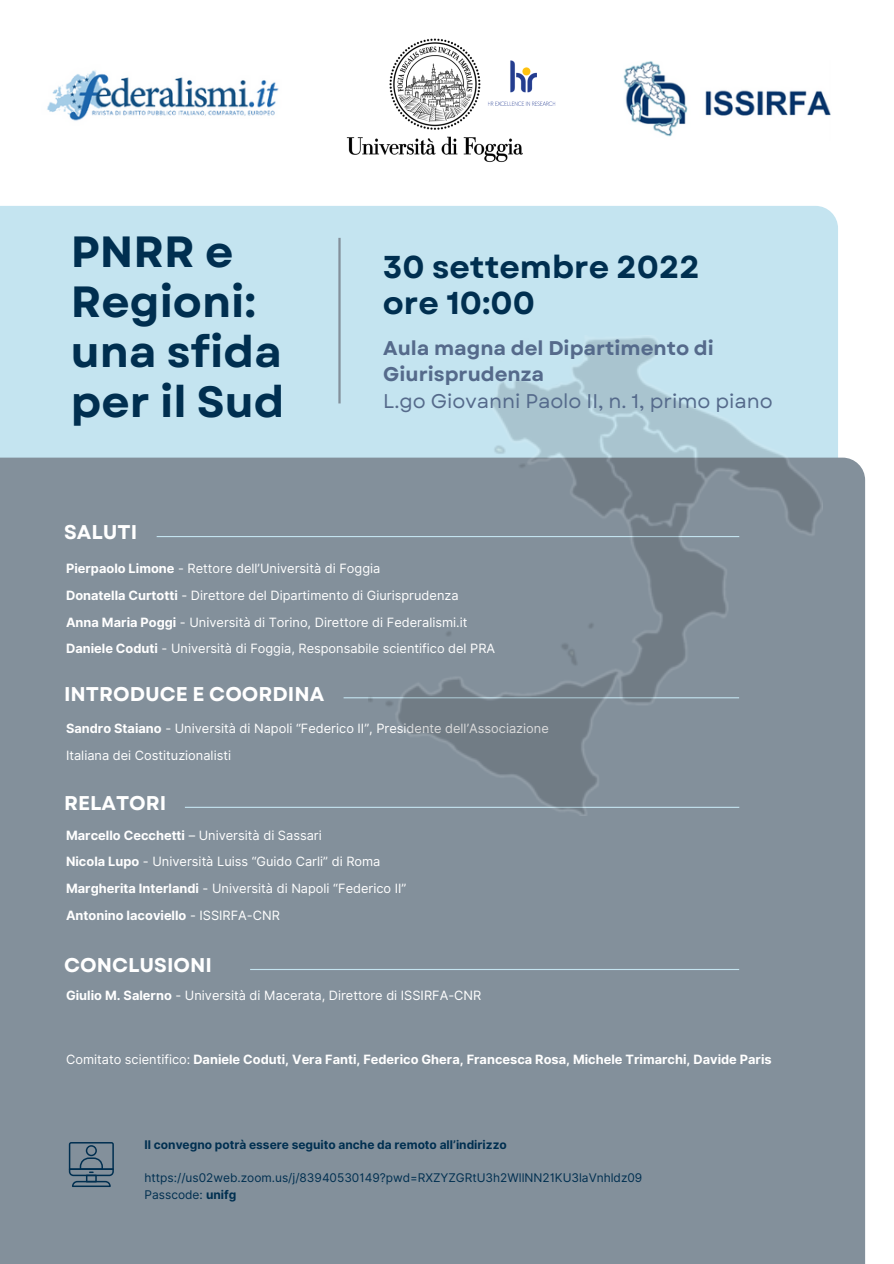
<style>
.page{position:relative;width:894px;height:1264px;background:#fff}
.page>*{position:absolute;margin:0;border:0;box-sizing:border-box;transform-origin:0 0}
.t1{font:700 43.65px/49.9px "Garet";color:#002f50}
.t2{font:700 31.65px/36px "Garet";color:#002f50}
.t3{font:700 19.95px "Garet";color:#fff}
.t4{font:700 19.8px/26.7px "Garet";color:#556a8b}
.t5{font:19.8px "Garet";color:#556a8b}
.t6{font:12.75px/26.7px "Inter";color:#fff}
.t7{font:700 12.75px "Inter";color:#fff}
.t8{font:12px/16.5px "Inter";color:#002f50}
.t9{font:700 12px "Inter";color:#002f50}
.s1{font-weight:700}
.s2{font-weight:400}
</style>
<div class="page">
<div style="left:0;top:206px;width:837px;height:251px;background:#c4e4f0"></div>
<div style="left:0;top:457px;width:864px;height:806px;background:#83909b"></div>
<hr style="left:338px;top:238px;width:2px;height:165px;background:#83909b">
<hr style="left:157px;top:536px;width:582px;height:1px;background:#c4e4f0">
<img style="left:320px;top:38px;width:261px;height:188px">
<img style="left:47px;top:70px;width:232px;height:51px">
<img style="left:623px;top:61px;width:207px;height:76px">
<hr style="left:343px;top:697px;width:396px;height:1px;background:#c4e4f0">
<hr style="left:185px;top:806px;width:554px;height:2px;background:#c4e4f0">
<hr style="left:250px;top:968px;width:489px;height:2px;background:#c4e4f0">
<img style="left:368px;top:335px;width:454px;height:480px">
<svg style="left:69px;top:1141px;width:45px;height:45px;background:#627788"></svg>
<h1 class="t1" style="left:71px;top:227px;width:215px">PNRR e<br>Regioni: una sfida per il Sud</h1>
<h2 class="t2" style="left:383px;top:249px;width:318px">30 settembre 2022 ore 10:00</h2>
<h3 class="t4" style="left:383px;top:334px;width:332px">Aula magna del Dipartimento di<br>Giurisprudenza</h3>
<h3 class="t5" style="left:383px;top:387px;width:391px">L.go Giovanni Paolo II, n. 1, primo piano</h3>
<h3 class="t3" style="left:64px;top:518px;width:75px">SALUTI</h3>
<p class="t6" style="left:66px;top:555px;width:430px"><span class="s1">Pierpaolo Limone</span> - Rettore dell’Università di Foggia<br><span class="s1">Donatella Curtotti</span> - Direttore del Dipartimento di Giurisprudenza<br><span class="s1">Anna Maria Poggi</span> - Università di Torino, Direttore di Federalismi.it <span class="s1">Daniele Coduti</span> - Università di Foggia, Responsabile scientifico del PRA</p>
<h3 class="t3" style="left:64px;top:679px;width:261px">INTRODUCE E COORDINA</h3>
<p class="t6" style="left:66px;top:715px;width:484px"><span class="s1">Sandro Staiano</span> - Università di Napoli “Federico II”, Presidente dell’Associazione<br>Italiana dei Costituzionalisti</p>
<h3 class="t3" style="left:64px;top:788px;width:104px">RELATORI</h3>
<p class="t6" style="left:66px;top:821px;width:342px"><span class="s1">Marcello Cecchetti</span> – Università di Sassari<br><span class="s1">Nicola Lupo</span> - Università Luiss “Guido Carli” di Roma <span class="s1">Margherita Interlandi</span> - Università di Napoli “Federico II” <span class="s1">Antonino Iacoviello</span> - ISSIRFA-CNR</p>
<h3 class="t3" style="left:64px;top:950px;width:149px">CONCLUSIONI</h3>
<p class="t6" style="left:66px;top:981px;width:416px"><span class="s1">Giulio M. Salerno</span> - Università di Macerata, Direttore di ISSIRFA-CNR</p>
<p class="t7" style="left:66px;top:1051px;width:707px"><span class="s2">Comitato scientifico:</span> Daniele Coduti, Vera Fanti, Federico Ghera, Francesca Rosa, Michele Trimarchi, Davide Paris</p>
<p class="t9" style="left:144px;top:1137px;width:363px">Il convegno potrà essere seguito anche da remoto all’indirizzo</p>
<p class="t8" style="left:144px;top:1169px;width:499px">https://us02web.zoom.us/j/83940530149?pwd=RXZYZGRtU3h2WllNN21KU3laVnhldz09<br>Passcode: <span class="s1">unifg</span></p>
</div>
